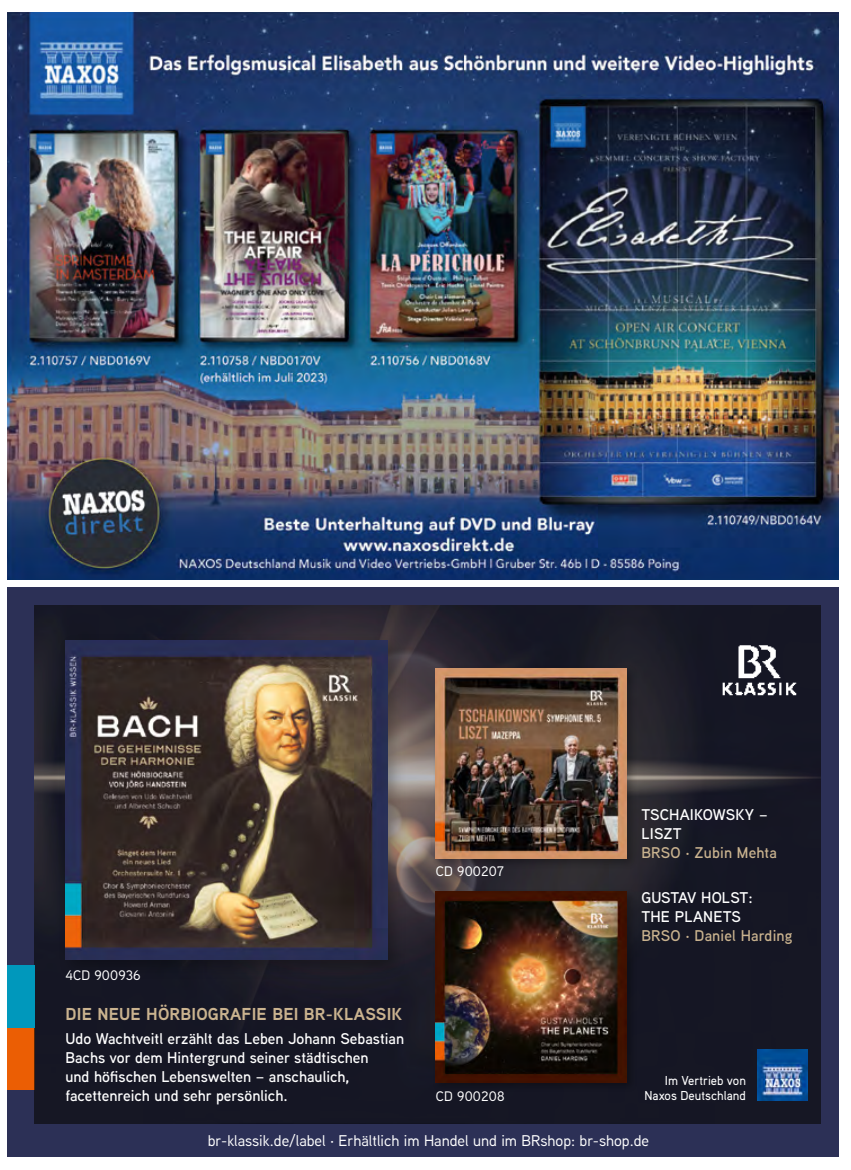
<style>
.page{position:relative;width:851px;height:1170px;background:#fff}
.page>*{position:absolute;margin:0;border:0;box-sizing:border-box;transform-origin:0 0}
.t1{font:700 17.25px "Aaux Next";letter-spacing:.01em;color:#cab38f}
.t2{font:600 15.6px/18.9px "Aaux Next";color:#fff}
.t3{font:500 15.6px "Aaux Next";color:#fff}
.t4{font:600 15.6px "Aaux Next";letter-spacing:.01em;color:#cab38f}
.t5{font:500 13.8px "Aaux Next";letter-spacing:.01em;color:#fff}
.t6{font:500 12.9px "Aaux Pro";color:#fff}
</style>
<div class="page">
<img style="left:7px;top:13px;width:831px;height:567px">
<div style="left:7px;top:587px;width:831px;height:570px;background:#2c3056"></div>
<div style="left:7px;top:1027px;width:28px;height:62px;background:#eb5e04"></div>
<img style="left:35px;top:605px;width:785px;height:518px">
<img style="left:719px;top:637px;width:81px;height:62px">
<div style="left:58px;top:633px;width:349px;height:346px;background:#000;opacity:.3"></div>
<img style="left:65px;top:640px;width:322px;height:319px">
<div style="left:432px;top:664px;width:205px;height:206px;background:#000;opacity:.3"></div>
<img style="left:436px;top:668px;width:190px;height:190px">
<div style="left:432px;top:888px;width:205px;height:204px;background:#000;opacity:.3"></div>
<img style="left:436px;top:891px;width:190px;height:191px">
<div style="left:7px;top:965px;width:28px;height:62px;background:#0098bc"></div>
<img style="left:757px;top:1049px;width:50px;height:51px">
<p class="t5" style="left:65px;top:966px;width:77px">4CD 900936</p>
<p class="t1" style="left:65px;top:1001px;width:338px">DIE NEUE HÖRBIOGRAFIE BEI BR-KLASSIK</p>
<p class="t2" style="left:65px;top:1028px;width:340px">Udo Wachtveitl erzählt das Leben Johann Sebastian Bachs vor dem Hintergrund seiner städtischen<br>und höfischen Lebenswelten – anschaulich, facettenreich und sehr persönlich.</p>
<p class="t5" style="left:436px;top:861px;width:69px">CD 900207</p>
<p class="t2" style="left:641px;top:804px;width:128px">TSCHAIKOWSKY –<br>LISZT</p>
<p class="t4" style="left:641px;top:841px;width:137px">BRSO · Zubin Mehta</p>
<p class="t2" style="left:641px;top:888px;width:113px">GUSTAV HOLST:<br>THE PLANETS</p>
<p class="t4" style="left:641px;top:925px;width:153px">BRSO · Daniel Harding</p>
<p class="t6" style="left:664px;top:1072px;width:83px">Im Vertrieb von</p>
<p class="t5" style="left:436px;top:1086px;width:70px">CD 900208</p>
<p class="t6" style="left:644px;top:1087px;width:103px">Naxos Deutschland</p>
<p class="t3" style="left:208px;top:1130px;width:442px">br-klassik.de/label · Erhältlich im Handel und im BRshop: br-shop.de</p>
</div>
